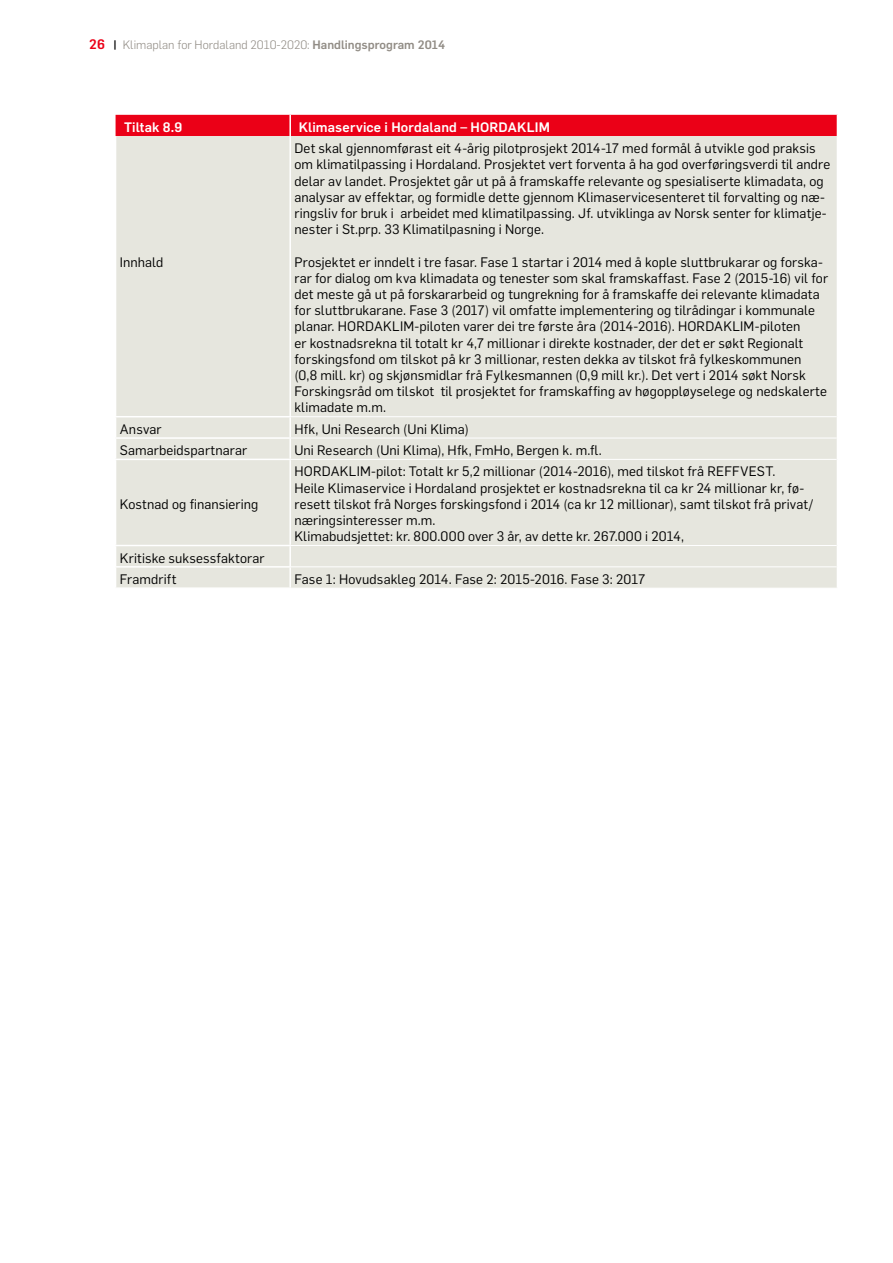
<style>
.page{position:relative;width:893px;height:1263px;background:#fff}
.page>*{position:absolute;margin:0;border:0;box-sizing:border-box;transform-origin:0 0}
.t1{font:13.5px/16.2px "Flama";letter-spacing:.01em;color:#000}
.t2{font:500 13.5px "Flama";letter-spacing:.01em;color:#fff}
.t3{font:300 12px "Flama";color:#918c85}
.s1{font-weight:500;font-size:13.5px;color:#eb0017}
.s2{font-weight:500;color:#000}
.s3{font-weight:500}
</style>
<div class="page">
<div style="left:116px;top:136px;width:721px;height:452px;background:#e6e6de"></div>
<hr style="left:289px;top:136px;width:2px;height:280px;background:#fff">
<hr style="left:115px;top:416px;width:176px;height:1px;background:#fff">
<hr style="left:289px;top:417px;width:2px;height:20px;background:#fff">
<hr style="left:115px;top:437px;width:176px;height:2px;background:#fff">
<hr style="left:289px;top:439px;width:2px;height:20px;background:#fff">
<hr style="left:115px;top:459px;width:176px;height:1px;background:#fff">
<hr style="left:289px;top:460px;width:2px;height:85px;background:#fff">
<hr style="left:115px;top:545px;width:176px;height:1px;background:#fff">
<hr style="left:289px;top:546px;width:2px;height:20px;background:#fff">
<hr style="left:115px;top:566px;width:176px;height:2px;background:#fff">
<svg style="left:289px;top:568px;width:2px;height:19px"></svg>
<hr style="left:115px;top:587px;width:176px;height:2px;background:#fff">
<hr style="left:291px;top:416px;width:546px;height:1px;background:#fff">
<hr style="left:291px;top:438px;width:546px;height:1px;background:#fff">
<hr style="left:291px;top:459px;width:546px;height:1px;background:#fff">
<hr style="left:291px;top:545px;width:546px;height:1px;background:#fff">
<hr style="left:291px;top:566px;width:546px;height:1px;background:#fff">
<div style="left:116px;top:115px;width:721px;height:21px;background:#eb0017"></div>
<p class="t3" style="left:89px;top:36px;width:357px"><span class="s1">26</span> <span class="s2">|</span> Klimaplan for Hordaland 2010-2020: <span class="s3">Handlingsprogram 2014</span></p>
<p class="t2" style="left:124px;top:117px;width:60px">Tiltak 8.9</p>
<p class="t2" style="left:299px;top:117px;width:253px">Klimaservice i Hordaland – HORDAKLIM</p>
<p class="t1" style="left:120px;top:253px;width:45px">Innhald</p>
<p class="t1" style="left:294px;top:139px;width:537px">Det skal gjennomførast eit 4-årig pilotprosjekt 2014-17 med formål å utvikle god praksis om klimatilpassing i Hordaland. Prosjektet vert forventa å ha god overføringsverdi til andre delar av landet. Prosjektet går ut på å framskaffe relevante og spesialiserte klimadata, og analysar av effektar, og formidle dette gjennom Klimaservicesenteret til forvalting og næ&shy;ringsliv for bruk i arbeidet med klimatilpassing. Jf. utviklinga av Norsk senter for klimatje&shy;nester i St.prp. 33 Klimatilpasning i Norge.</p>
<p class="t1" style="left:294px;top:253px;width:535px">Prosjektet er inndelt i tre fasar. Fase 1 startar i 2014 med å kople sluttbrukarar og forska&shy;rar for dialog om kva klimadata og tenester som skal framskaffast. Fase 2 (2015-16) vil for det meste gå ut på forskararbeid og tungrekning for å framskaffe dei relevante klimadata for sluttbrukarane. Fase 3 (2017) vil omfatte implementering og tilrådingar i kommunale planar. HORDAKLIM-piloten varer dei tre første åra (2014-2016). HORDAKLIM-piloten<br>er kostnadsrekna til totalt kr 4,7 millionar i direkte kostnader, der det er søkt Regionalt forskingsfond om tilskot på kr 3 millionar, resten dekka av tilskot frå fylkeskommunen<br>(0,8 mill. kr) og skjønsmidlar frå Fylkesmannen (0,9 mill kr.). Det vert i 2014 søkt Norsk Forskingsråd om tilskot til prosjektet for framskaffing av høgoppløyselege og nedskalerte klimadate m.m.</p>
<p class="t1" style="left:120px;top:420px;width:43px">Ansvar</p>
<p class="t1" style="left:294px;top:420px;width:176px">Hfk, Uni Research (Uni Klima)</p>
<p class="t1" style="left:120px;top:441px;width:129px">Samarbeidspartnarar</p>
<p class="t1" style="left:294px;top:441px;width:309px">Uni Research (Uni Klima), Hfk, FmHo, Bergen k. m.fl.</p>
<p class="t1" style="left:120px;top:495px;width:140px">Kostnad og finansiering</p>
<p class="t1" style="left:120px;top:546px;width:146px;line-height:21.3px">Kritiske suksessfaktorar<br>Framdrift</p>
<p class="t1" style="left:294px;top:463px;width:520px">HORDAKLIM-pilot: Totalt kr 5,2 millionar (2014-2016), med tilskot frå REFFVEST.<br>Heile Klimaservice i Hordaland prosjektet er kostnadsrekna til ca kr 24 millionar kr, fø&shy;resett tilskot frå Norges forskingsfond i 2014 (ca kr 12 millionar), samt tilskot frå privat/ næringsinteresser m.m.<br>Klimabudsjettet: kr. 800.000 over 3 år, av dette kr. 267.000 i 2014,</p>
<p class="t1" style="left:294px;top:570px;width:352px">Fase 1: Hovudsakleg 2014. Fase 2: 2015-2016. Fase 3: 2017</p>
</div>
